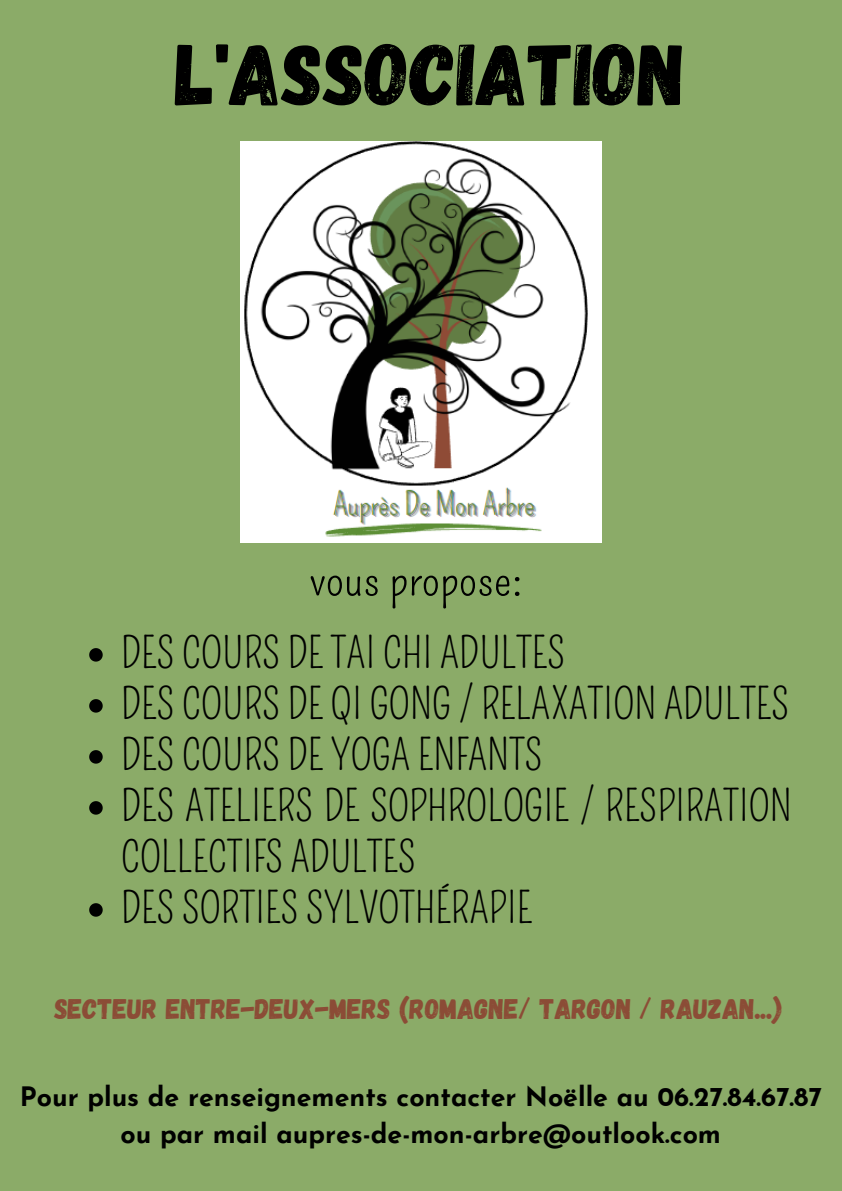
<style>
.page{position:relative;width:842px;height:1191px;background:#fff}
.page>*{position:absolute;margin:0;border:0;box-sizing:border-box;transform-origin:0 0}
.t1{font:87px "Gagalin";color:#000}
.t2{font:52px "Pompiere";color:#000}
.t3{font:42.1px/51px "Pompiere";color:#000}
.t4{font:28.3px "Gagalin";color:#8b4c36}
.t5{font:700 26.7px/36.7px "Josefin Sans";color:#000;text-align:center}
</style>
<div class="page">
<div style="left:0;top:0;width:842px;height:1190px;background:#8bab68"></div>
<img style="left:240px;top:141px;width:361px;height:401px">
<svg style="left:89px;top:648px;width:14px;height:13px"></svg>
<svg style="left:89px;top:699px;width:14px;height:13px"></svg>
<svg style="left:89px;top:750px;width:14px;height:13px"></svg>
<svg style="left:89px;top:801px;width:14px;height:13px"></svg>
<svg style="left:89px;top:903px;width:14px;height:13px"></svg>
<p class="t1" style="left:176px;top:18px;width:512px">L'ASSOCIATION</p>
<p class="t2" style="left:309px;top:546px;width:215px">vous propose:</p>
<p class="t3" style="left:121px;top:628px;width:446px">DES COURS DE TAI CHI ADULTES</p>
<p class="t3" style="left:121px;top:679px;width:670px">DES COURS DE QI GONG / RELAXATION ADULTES</p>
<p class="t3" style="left:121px;top:730px;width:423px">DES COURS DE YOGA ENFANTS</p>
<p class="t3" style="left:121px;top:781px;width:672px">DES ATELIERS DE SOPHROLOGIE / RESPIRATION<br>COLLECTIFS ADULTES</p>
<p class="t3" style="left:121px;top:882px;width:413px">DES SORTIES SYLVOTHÉRAPIE</p>
<p class="t4" style="left:54px;top:990px;width:729px">SECTEUR ENTRE-DEUX-MERS (ROMAGNE/ TARGON / RAUZAN...)</p>
<p class="t5" style="left:20px;top:1080px;width:803px">Pour plus de renseignements contacter Noëlle au 06.27.84.67.87 ou par mail aupres-de-mon-arbre@outlook.com</p>
</div>
